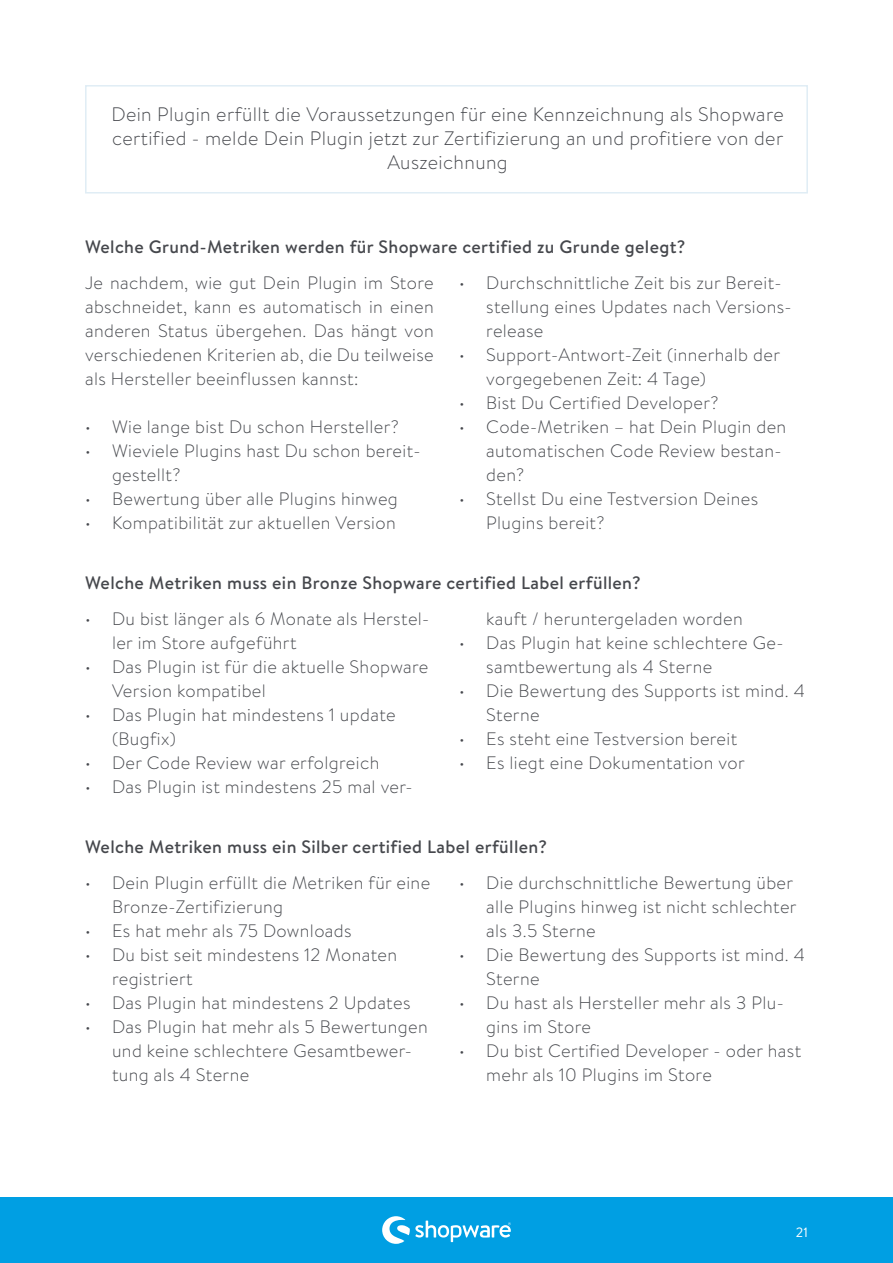
<style>
.page{position:relative;width:893px;height:1263px;background:#fff}
.page>*{position:absolute;margin:0;border:0;box-sizing:border-box;transform-origin:0 0}
.t1{font:300 19.5px/24px "Brandon Text";letter-spacing:.02em;color:#46484d;text-align:center}
.t2{font:300 18px/24px "Brandon Text";letter-spacing:.02em;color:#46484d}
.t3{font:500 18px "Brandon Text";letter-spacing:.02em;color:#46484d}
.t4{font:13.5px "Brandon Text";color:#fff}
</style>
<div class="page">
<div style="left:0;top:1197px;width:893px;height:66px;background:#009fe3"></div>
<svg style="left:382px;top:1216px;width:129px;height:28px"></svg>
<div style="left:85px;top:85px;width:723px;height:109px;border:2px solid #e0edf5"></div>
<p class="t1" style="left:111px;top:102px;width:674px">Dein Plugin erfüllt die Voraussetzungen für eine Kennzeichnung als Shopware certified - melde Dein Plugin jetzt zur Zertifizierung an und profitiere von der<br>Auszeichnung</p>
<p class="t3" style="left:85px;top:234px;width:602px">Welche Grund-Metriken werden für Shopware certified zu Grunde gelegt?</p>
<p class="t2" style="left:85px;top:270px;width:350px;text-align:justify">Je nachdem, wie gut Dein Plugin im Store abschneidet, kann es automatisch in einen anderen Status übergehen. Das hängt von verschiedenen Kriterien ab, die Du teilweise als Hersteller beeinflussen kannst:</p>
<p class="t2" style="left:85px;top:414px;width:315px">• Wie lange bist Du schon Hersteller?</p>
<p class="t2" style="left:112px;top:438px;width:310px;text-indent:-27px">• Wieviele Plugins hast Du schon bereit&shy;gestellt?</p>
<p class="t2" style="left:85px;top:486px;width:314px">• Bewertung über alle Plugins hinweg</p>
<p class="t2" style="left:85px;top:510px;width:312px">• Kompatibilität zur aktuellen Version</p>
<p class="t2" style="left:486px;top:270px;width:307px;text-indent:-27px">• Durchschnittliche Zeit bis zur Bereit&shy;stellung eines Updates nach Versions&shy;release</p>
<p class="t2" style="left:486px;top:342px;width:295px;text-indent:-27px">• Support-Antwort-Zeit (innerhalb der vorgegebenen Zeit: 4 Tage)</p>
<p class="t2" style="left:459px;top:390px;width:261px">• Bist Du Certified Developer?</p>
<p class="t2" style="left:486px;top:414px;width:302px;text-indent:-27px">• Code-Metriken – hat Dein Plugin den automatischen Code Review bestan&shy;den?</p>
<p class="t2" style="left:486px;top:486px;width:273px;text-indent:-27px">• Stellst Du eine Testversion Deines<br>Plugins bereit?</p>
<p class="t3" style="left:85px;top:570px;width:557px">Welche Metriken muss ein Bronze Shopware certified Label erfüllen?</p>
<p class="t2" style="left:112px;top:606px;width:319px;text-indent:-27px">• Du bist länger als 6 Monate als Herstel&shy;ler im Store aufgeführt</p>
<p class="t2" style="left:112px;top:654px;width:318px;text-indent:-27px">• Das Plugin ist für die aktuelle Shopware<br>Version kompatibel</p>
<p class="t2" style="left:112px;top:702px;width:285px;text-indent:-27px">• Das Plugin hat mindestens 1 update (Bugfix)</p>
<p class="t2" style="left:85px;top:750px;width:296px">• Der Code Review war erfolgreich</p>
<p class="t2" style="left:85px;top:774px;width:329px">• Das Plugin ist mindestens 25 mal ver-</p>
<p class="t2" style="left:486px;top:606px;width:258px">kauft / heruntergeladen worden</p>
<p class="t2" style="left:486px;top:630px;width:299px;text-indent:-27px">• Das Plugin hat keine schlechtere Ge&shy;samtbewertung als 4 Sterne</p>
<p class="t2" style="left:486px;top:678px;width:320px;text-indent:-27px">• Die Bewertung des Supports ist mind. 4<br>Sterne</p>
<p class="t2" style="left:459px;top:726px;width:279px">• Es steht eine Testversion bereit</p>
<p class="t2" style="left:459px;top:750px;width:287px">• Es liegt eine Dokumentation vor</p>
<p class="t3" style="left:85px;top:834px;width:463px">Welche Metriken muss ein Silber certified Label erfüllen?</p>
<p class="t2" style="left:112px;top:870px;width:320px;text-indent:-27px">• Dein Plugin erfüllt die Metriken für eine<br>Bronze-Zertifizierung</p>
<p class="t2" style="left:85px;top:918px;width:268px">• Es hat mehr als 75 Downloads</p>
<p class="t2" style="left:112px;top:942px;width:287px;text-indent:-27px">• Du bist seit mindestens 12 Monaten registriert</p>
<p class="t2" style="left:85px;top:990px;width:327px">• Das Plugin hat mindestens 2 Updates</p>
<p class="t2" style="left:112px;top:1014px;width:317px;text-indent:-27px">• Das Plugin hat mehr als 5 Bewertungen und keine schlechtere Gesamtbewer&shy;tung als 4 Sterne</p>
<p class="t2" style="left:486px;top:870px;width:312px;text-indent:-27px">• Die durchschnittliche Bewertung über alle Plugins hinweg ist nicht schlechter als 3.5 Sterne</p>
<p class="t2" style="left:486px;top:942px;width:320px;text-indent:-27px">• Die Bewertung des Supports ist mind. 4<br>Sterne</p>
<p class="t2" style="left:486px;top:990px;width:299px;text-indent:-27px">• Du hast als Hersteller mehr als 3 Plu&shy;gins im Store</p>
<p class="t2" style="left:486px;top:1038px;width:316px;text-indent:-27px">• Du bist Certified Developer - oder hast mehr als 10 Plugins im Store</p>
<p class="t4" style="left:796px;top:1223px;width:14px">21</p>
</div>
